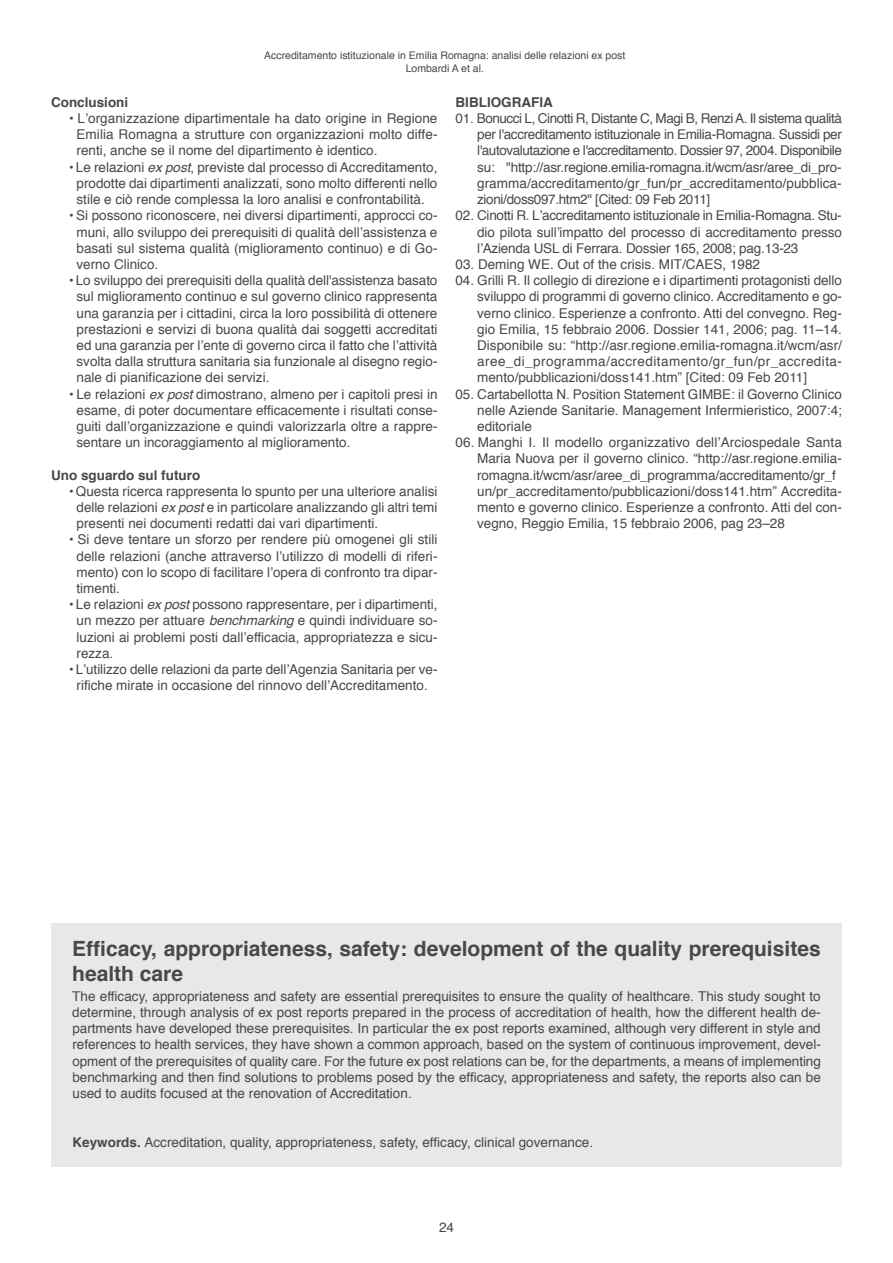
<style>
.page{position:relative;width:893px;height:1263px;background:#fff}
.page>*{position:absolute;margin:0;border:0;box-sizing:border-box;transform-origin:0 0}
.t1{font:700 21px/25.2px "Helvetica";color:#494847}
.t2{font:13.5px/16.2px "Helvetica";color:#494847;text-align:justify}
.t3{font:700 13.5px "Helvetica";color:#494847}
.t4{font:10.5px/12.6px "Helvetica";color:#494847;text-align:center}
.s1{font-style:italic}
.s2{font-weight:700}
</style>
<div class="page">
<div style="left:51px;top:923px;width:791px;height:244px;background:#e7e8e9"></div>
<p class="t4" style="left:264px;top:50px;width:363px">Accreditamento istituzionale in Emilia romagna: analisi delle relazioni ex post<br>Lombardi A et al.</p>
<p class="t3" style="left:51px;top:96px;width:79px">Conclusioni</p>
<p class="t2" style="left:77px;top:111px;width:362px;text-indent:-9px">• L’organizzazione dipartimentale ha dato origine in regione Emilia romagna a strutture con organizzazioni molto diffe&shy;renti, anche se il nome del dipartimento è identico.</p>
<p class="t2" style="left:77px;top:160px;width:362px;text-indent:-9px">• Le relazioni <span class="s1">ex post</span>, previste dal processo di Accreditamento, prodotte dai dipartimenti analizzati, sono molto differenti nello stile e ciò rende complessa la loro analisi e confrontabilità.</p>
<p class="t2" style="left:77px;top:209px;width:362px;text-indent:-9px">• Si possono riconoscere, nei diversi dipartimenti, approcci co&shy;muni, allo sviluppo dei prerequisiti di qualità dell’assistenza e basati sul sistema qualità (miglioramento continuo) e di Go&shy;verno Clinico.</p>
<p class="t2" style="left:77px;top:273px;width:362px;text-indent:-9px">• Lo sviluppo dei prerequisiti della qualità dell'assistenza basato sul miglioramento continuo e sul governo clinico rappresenta una garanzia per i cittadini, circa la loro possibilità di ottenere prestazioni e servizi di buona qualità dai soggetti accreditati ed una garanzia per l’ente di governo circa il fatto che l’attività svolta dalla struttura sanitaria sia funzionale al disegno regio&shy;nale di pianificazione dei servizi.</p>
<p class="t2" style="left:77px;top:387px;width:362px;text-indent:-9px">• Le relazioni <span class="s1">ex post</span> dimostrano, almeno per i capitoli presi in esame, di poter documentare efficacemente i risultati conse&shy;guiti dall’organizzazione e quindi valorizzarla oltre a rappre&shy;sentare un incoraggiamento al miglioramento.</p>
<p class="t3" style="left:51px;top:469px;width:151px">Uno sguardo sul futuro</p>
<p class="t2" style="left:77px;top:484px;width:362px;text-indent:-9px">• Questa ricerca rappresenta lo spunto per una ulteriore analisi delle relazioni <span class="s1">ex post</span> e in particolare analizzando gli altri temi presenti nei documenti redatti dai vari dipartimenti.</p>
<p class="t2" style="left:77px;top:533px;width:362px;text-indent:-9px">• Si deve tentare un sforzo per rendere più omogenei gli stili delle relazioni (anche attraverso l’utilizzo di modelli di riferi&shy;mento) con lo scopo di facilitare l’opera di confronto tra dipar&shy;timenti.</p>
<p class="t2" style="left:77px;top:597px;width:362px;text-indent:-9px">• Le relazioni <span class="s1">ex post</span> possono rappresentare, per i dipartimenti, un mezzo per attuare <span class="s1">benchmarking</span> e quindi individuare so&shy;luzioni ai problemi posti dall’efficacia, appropriatezza e sicu&shy;rezza.</p>
<p class="t2" style="left:68px;top:662px;width:371px;text-align:center">• L’utilizzo delle relazioni da parte dell’Agenzia Sanitaria per ve&shy;rifiche mirate in occasione del rinnovo dell’Accreditamento.</p>
<p class="t3" style="left:455px;top:96px;width:99px">BIBLIOGRAFIA</p>
<p class="t2" style="left:477px;top:111px;width:366px;text-indent:-22px">01. bonucci L, Cinotti r, distante C, magi b, renzi A. il sistema qualità per l'accreditamento istituzionale in Emilia-romagna. Sussidi per l'autovalutazione e l'accreditamento. dossier 97, 2004. disponibile su: "http://asr.regione.emilia-romagna.it/wcm/asr/aree_di_pro&shy;gramma/accreditamento/gr_fun/pr_accreditamento/pubblica&shy;zioni/doss097.htm2" [Cited: 09 Feb 2011]</p>
<p class="t2" style="left:477px;top:209px;width:366px;text-indent:-22px">02. Cinotti r. L’accreditamento istituzionale in Emilia-romagna. Stu&shy;dio pilota sull’impatto del processo di accreditamento presso l’Azienda USL di Ferrara. dossier 165, 2008; pag.13-23</p>
<p class="t2" style="left:455px;top:257px;width:306px">03. deming WE. Out of the crisis. mit/CAES, 1982</p>
<p class="t2" style="left:477px;top:273px;width:366px;text-indent:-22px">04. Grilli r. il collegio di direzione e i dipartimenti protagonisti dello sviluppo di programmi di governo clinico. Accreditamento e go&shy;verno clinico. Esperienze a confronto. Atti del convegno. reg&shy;gio Emilia, 15 febbraio 2006. dossier 141, 2006; pag. 11–14. disponibile su: “http://asr.regione.emilia-romagna.it/wcm/asr/ aree_di_programma/accreditamento/gr_fun/pr_accredita&shy;mento/pubblicazioni/doss141.htm” [Cited: 09 Feb 2011]</p>
<p class="t2" style="left:477px;top:387px;width:366px;text-indent:-22px">05. Cartabellotta N. Position Statement GimbE: il Governo Clinico nelle Aziende Sanitarie. management infermieristico, 2007:4; editoriale</p>
<p class="t2" style="left:477px;top:435px;width:366px;text-align:left;text-indent:-22px">06. manghi i. il modello organizzativo dell’Arciospedale Santa maria Nuova per il governo clinico. “http://asr.regione.emilia&shy;romagna.it/wcm/asr/aree_di_programma/accreditamento/gr_f un/pr_accreditamento/pubblicazioni/doss141.htm” Accredita&shy;mento e governo clinico. Esperienze a confronto. Atti del con&shy;vegno, reggio Emilia, 15 febbraio 2006, pag 23–28</p>
<h1 class="t1" style="left:72px;top:938px;width:750px">Efficacy, appropriateness, safety: development of the quality prerequisites health care</h1>
<p class="t2" style="left:72px;top:989px;width:750px">the efficacy, appropriateness and safety are essential prerequisites to ensure the quality of healthcare. this study sought to determine, through analysis of ex post reports prepared in the process of accreditation of health, how the different health de&shy;partments have developed these prerequisites. in particular the ex post reports examined, although very different in style and references to health services, they have shown a common approach, based on the system of continuous improvement, devel&shy;opment of the prerequisites of quality care. For the future ex post relations can be, for the departments, a means of implementing benchmarking and then find solutions to problems posed by the efficacy, appropriateness and safety, the reports also can be used to audits focused at the renovation of Accreditation.</p>
<p class="t2" style="left:72px;top:1135px;width:522px"><span class="s2">Keywords.</span> Accreditation, quality, appropriateness, safety, efficacy, clinical governance.</p>
<p class="t2" style="left:439px;top:1220px;width:17px">24</p>
</div>
